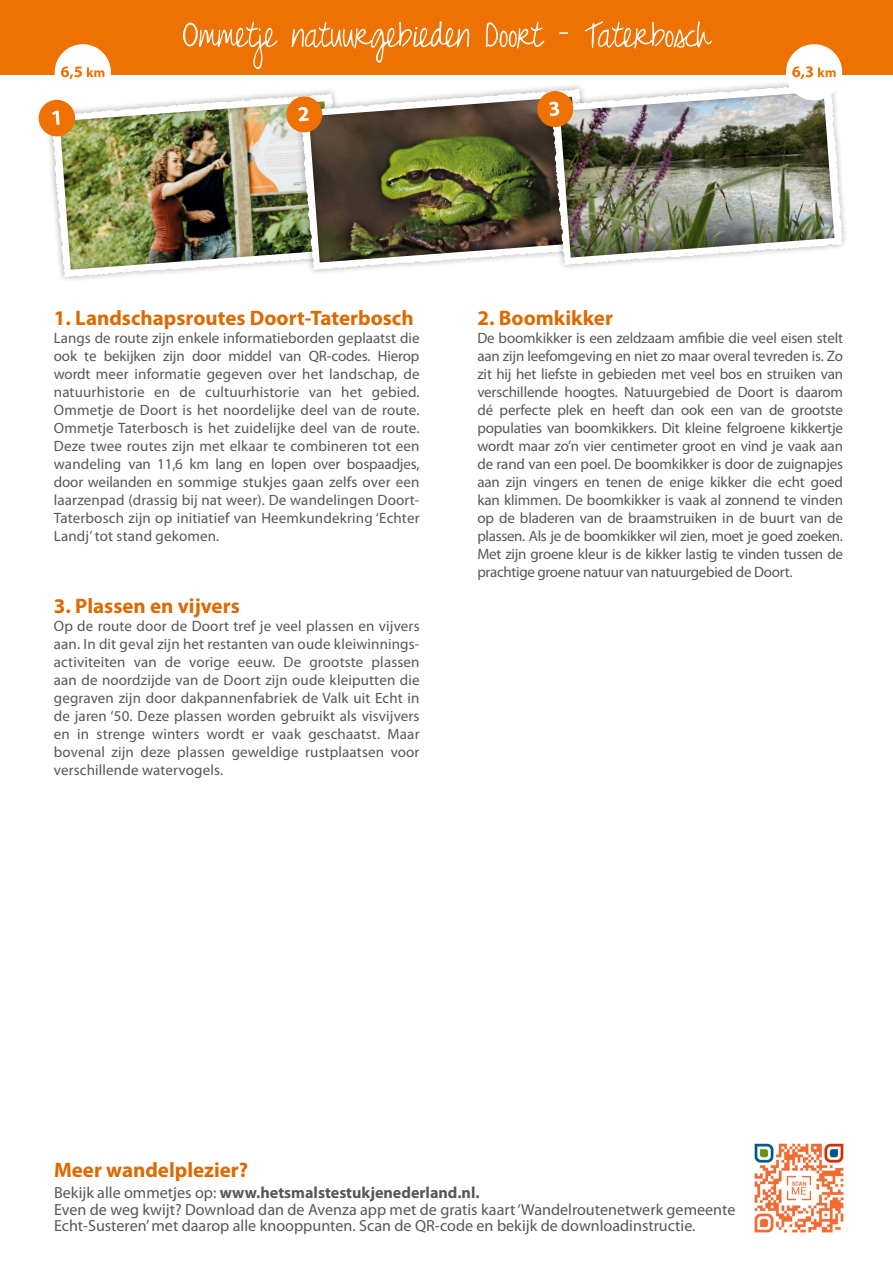
<style>
.page{position:relative;width:893px;height:1263px;background:#fff}
.page>*{position:absolute;margin:0;border:0;box-sizing:border-box;transform-origin:0 0}
.Tussenkop_oranje{font:700 21px "Myriad Pro";color:#dc6a02}
.t1{font:16.05px/16.5px "Myriad Pro";color:#575756}
.t2{font:700 16.05px "Myriad Pro";color:#575756}
.t3{font:15px/18px "Myriad Pro";color:#575756;text-align:justify}
.s1{font-weight:400}
</style>
<div class="page">
<img style="left:50px;top:93px;width:242px;height:185px">
<svg style="left:38px;top:99px;width:38px;height:38px"></svg>
<svg style="left:292px;top:88px;width:252px;height:185px"></svg>
<img style="left:300px;top:89px;width:244px;height:182px">
<svg style="left:286px;top:96px;width:37px;height:37px"></svg>
<svg style="left:544px;top:87px;width:302px;height:181px"></svg>
<img style="left:551px;top:83px;width:292px;height:183px">
<svg style="left:536px;top:90px;width:38px;height:38px"></svg>
<div style="left:0;top:0;width:893px;height:74px;background:#ee7203"></div>
<svg style="left:183px;top:21px;width:529px;height:48px"></svg>
<div style="left:786px;top:44px;width:56px;height:56px;background:#fff;border-radius:50%"></div>
<svg style="left:792px;top:66px;width:44px;height:13px"></svg>
<div style="left:55px;top:44px;width:56px;height:56px;background:#fff;border-radius:50%"></div>
<svg style="left:61px;top:66px;width:43px;height:13px"></svg>
<img style="left:754px;top:1143px;width:91px;height:90px">
<p class="Tussenkop_oranje" style="left:54px;top:305px;width:361px">1. Landschapsroutes Doort-Taterbosch</p>
<p class="t3" style="left:54px;top:330px;width:367px">Langs de route zijn enkele informatieborden geplaatst die</p>
<p class="t3" style="left:54px;top:348px;width:367px">ook te bekijken zijn door middel van QR-codes. Hierop wordt meer informatie gegeven over het landschap, de natuurhistorie en de cultuurhistorie van het gebied.<br>Ommetje de Doort is het noordelijke deel van de route.<br>Ommetje Taterbosch is het zuidelijke deel van de route.<br>Deze twee routes zijn met elkaar te combineren tot een wandeling van 11,6 km lang en lopen over bospaadjes, door weilanden en sommige stukjes gaan zelfs over een laarzenpad (drassig bij nat weer). De wandelingen Doort-Taterbosch zijn op initiatief van Heemkundekring ‘Echter Landj’ tot stand gekomen.</p>
<p class="Tussenkop_oranje" style="left:54px;top:592px;width:187px">3. Plassen en vijvers</p>
<p class="t3" style="left:54px;top:617px;width:367px">Op de route door de Doort tref je veel plassen en vijvers aan. In dit geval zijn het restanten van oude kleiwinnings&shy;activiteiten van de vorige eeuw. De grootste plassen aan de noordzijde van de Doort zijn oude kleiputten die gegraven zijn door dakpannenfabriek de Valk uit Echt in de jaren ‘50. Deze plassen worden gebruikt als visvijvers en in strenge winters wordt er vaak geschaatst. Maar bovenal zijn deze plassen geweldige rustplaatsen voor verschillende watervogels.</p>
<p class="Tussenkop_oranje" style="left:477px;top:305px;width:137px">2. Boomkikker</p>
<p class="t3" style="left:477px;top:330px;width:367px">De boomkikker is een zeldzaam amfibie die veel eisen stelt aan zijn leefomgeving en niet zo maar overal tevreden is. Zo zit hij het liefste in gebieden met veel bos en struiken van verschillende hoogtes. Natuurgebied de Doort is daarom dé perfecte plek en heeft dan ook een van de grootste populaties van boomkikkers. Dit kleine felgroene kikkertje wordt maar zo’n vier centimeter groot en vind je vaak aan de rand van een poel. De boomkikker is door de zuignapjes aan zijn vingers en tenen de enige kikker die echt goed kan klimmen. De boomkikker is vaak al zonnend te vinden op de bladeren van de braamstruiken in de buurt van de plassen. Als je de boomkikker wil zien, moet je goed zoeken.<br>Met zijn groene kleur is de kikker lastig te vinden tussen de prachtige groene natuur van natuurgebied de Doort.</p>
<p class="Tussenkop_oranje" style="left:54px;top:1156px;width:196px">Meer wandelplezier?</p>
<p class="t2" style="left:54px;top:1182px;width:427px"><span class="s1">Bekijk alle ommetjes op:</span> www.hetsmalstestukjenederland.nl.</p>
<p class="t1" style="left:54px;top:1201px;width:683px">Even de weg kwijt? Download dan de Avenza app met de gratis kaart ‘Wandelroutenetwerk gemeente<br>Echt-Susteren’ met daarop alle knooppunten. Scan de QR-code en bekijk de downloadinstructie.</p>
</div>
